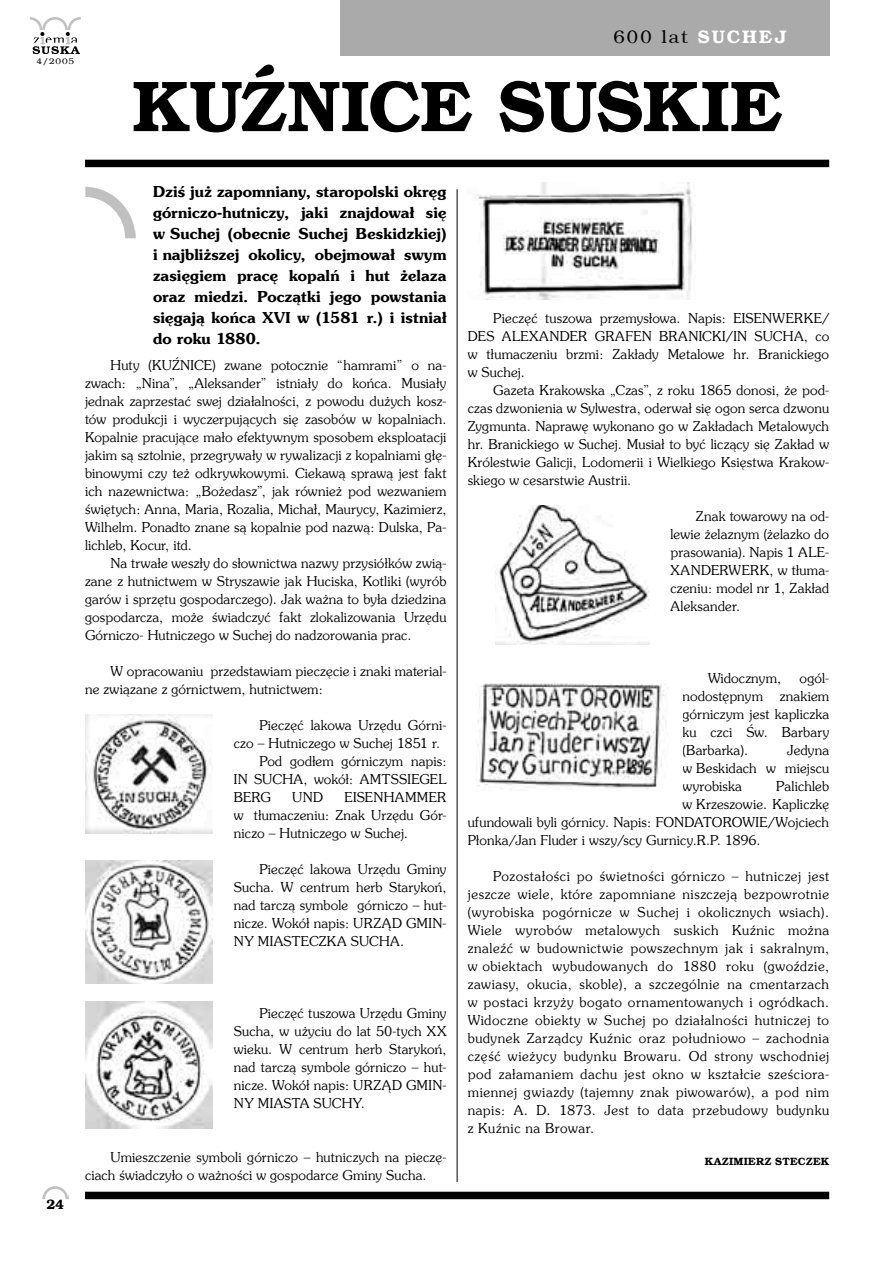
<style>
.page{position:relative;width:893px;height:1263px;background:#fff}
.page>*{position:absolute;margin:0;border:0;box-sizing:border-box;transform-origin:0 0}
.t1{font:700 72px "Brooklyn";letter-spacing:-.015em;color:#000}
.t2{font:18px "Brooklyn";letter-spacing:.125em;color:#000}
.Poczatek{font:700 15px/21px "Southern";letter-spacing:.005em;color:#000;text-align:justify}
.Tekst{font:13.5px/18px "Southern";letter-spacing:.015em;color:#000;text-align:justify}
.t3{font:700 13.5px "Brooklyn";color:#000}
.Tekst-2{font:700 10.5px "Brooklyn";letter-spacing:.03em;color:#000}
.t4{font:8.1px "Brooklyn";color:#000;scale:1.11 1}
.s1{font-weight:700;color:#fff}
</style>
<div class="page">
<svg style="left:30px;top:17px;width:51px;height:37px"></svg>
<div style="left:340px;top:0;width:489px;height:55px;background:#aaa"></div>
<svg style="left:43px;top:1186px;width:25px;height:13px"></svg>
<div style="left:85px;top:160px;width:744px;height:7px;background:#000"></div>
<svg style="left:85px;top:187px;width:50px;height:51px"></svg>
<hr style="left:457px;top:189px;width:1px;height:993px;background:#000">
<img style="left:85px;top:714px;width:128px;height:120px">
<img style="left:85px;top:860px;width:128px;height:123px">
<img style="left:85px;top:1002px;width:128px;height:126px">
<img style="left:476px;top:182px;width:217px;height:117px">
<img style="left:476px;top:683px;width:192px;height:108px">
<img style="left:495px;top:505px;width:154px;height:140px">
<div style="left:85px;top:1192px;width:744px;height:7px;background:#000"></div>
<p class="t4" style="left:36px;top:57px;width:36px">4/2005</p>
<p class="t2" style="left:613px;top:27px;width:175px">600 lat <span class="s1">SUCHEJ</span></p>
<p class="t1" style="left:132px;top:64px;width:651px">KUŹNICE SUSKIE</p>
<p class="t3" style="left:47px;top:1197px;width:19px">24</p>
<p class="Poczatek" style="left:153px;top:181px;width:295px">Dziś już zapomniany, staropolski okręg górniczo-hutniczy, jaki znajdował się w Suchej (obecnie Suchej Beskidzkiej) i najbliższej okolicy, obejmował swym zasięgiem pracę kopalń i hut żelaza oraz miedzi. Początki jego powstania sięgają końca XVI w (1581 r.) i istniał do roku 1880.</p>
<p class="Tekst" style="left:85px;top:355px;width:363px;text-indent:26px">Huty (KUŹNICE) zwane potocznie “hamrami” o na&shy;zwach: „Nina”, „Aleksander” istniały do końca. Musiały jednak zaprzestać swej działalności, z powodu dużych kosz&shy;tów produkcji i wyczerpujących się zasobów w kopalniach.<br>Kopalnie pracujące mało efektywnym sposobem eksploatacji jakim są sztolnie, przegrywały w rywalizacji z kopalniami głę&shy;binowymi czy też odkrywkowymi. Ciekawą sprawą jest fakt ich nazewnictwa: „Bożedasz”, jak również pod wezwaniem świętych: Anna, Maria, Rozalia, Michał, Maurycy, Kazimierz, Wilhelm. Ponadto znane są kopalnie pod nazwą: Dulska, Pa&shy;lichleb, Kocur, itd.</p>
<p class="Tekst" style="left:85px;top:553px;width:363px;text-indent:26px">Na trwałe weszły do słownictwa nazwy przysiółków zwią&shy;zane z hutnictwem w Stryszawie jak Huciska, Kotliki (wyrób garów i sprzętu gospodarczego). Jak ważna to była dziedzina gospodarcza, może świadczyć fakt zlokalizowania Urzędu Górniczo- Hutniczego w Suchej do nadzorowania prac.</p>
<p class="Tekst" style="left:85px;top:661px;width:363px;text-indent:26px">W opracowaniu przedstawiam pieczęcie i znaki material&shy;ne związane z górnictwem, hutnictwem:</p>
<p class="Tekst" style="left:234px;top:715px;width:214px;text-indent:26px">Pieczęć lakowa Urzędu Górni&shy;czo – Hutniczego w Suchej 1851 r.</p>
<p class="Tekst" style="left:234px;top:751px;width:214px;text-indent:26px">Pod godłem górniczym napis:<br>IN SUCHA, wokół: AMTSSIEGEL BERG</p>
<p class="Tekst" style="left:234px;top:787px;width:214px;text-indent:111px">EISENHAMMER w tłumaczeniu: Znak Urzędu Gór&shy;niczo – Hutniczego w Suchej.</p>
<p class="Tekst" style="left:234px;top:859px;width:214px;text-indent:26px">Pieczęć lakowa Urzędu Gminy Sucha. W centrum herb Starykoń, nad tarczą symbole górniczo – hut&shy;nicze. Wokół napis: URZĄD GMIN-NY MIASTECZKA SUCHA.</p>
<p class="Tekst" style="left:292px;top:787px;width:32px">UND</p>
<p class="Tekst" style="left:234px;top:1003px;width:214px;text-indent:26px">Pieczęć tuszowa Urzędu Gminy Sucha, w użyciu do lat 50-tych XX wieku. W centrum herb Starykoń, nad tarczą symbole górniczo – hut&shy;nicze. Wokół napis: URZĄD GMIN-NY MIASTA SUCHY.</p>
<p class="Tekst" style="left:85px;top:1147px;width:363px;text-indent:26px">Umieszczenie symboli górniczo – hutniczych na pieczę&shy;ciach świadczyło o ważności w gospodarce Gminy Sucha.</p>
<p class="Tekst" style="left:468px;top:309px;width:363px;text-indent:26px">Pieczęć tuszowa przemysłowa. Napis: EISENWERKE/ DES ALEXANDER GRAFEN BRANICKI/IN SUCHA, co w tłumaczeniu brzmi: Zakłady Metalowe hr. Branickiego w Suchej.</p>
<p class="Tekst" style="left:468px;top:381px;width:363px;text-indent:26px">Gazeta Krakowska „Czas”, z roku 1865 donosi, że pod&shy;czas dzwonienia w Sylwestra, oderwał się ogon serca dzwonu Zygmunta. Naprawę wykonano go w Zakładach Metalowych hr. Branickiego w Suchej. Musiał to być liczący się Zakład w Królestwie Galicji, Lodomerii i Wielkiego Księstwa Krakow&shy;skiego w cesarstwie Austrii.</p>
<p class="Tekst" style="left:670px;top:507px;width:160px;text-indent:26px">Znak towarowy na od&shy;lewie żelaznym (żelazko do prasowania). Napis 1 ALE-XANDERWERK, w tłuma&shy;czeniu: model nr 1, Zakład Aleksander.</p>
<p class="Tekst" style="left:682px;top:669px;width:148px;text-indent:117px">ogól&shy;nodostępnym znakiem górniczym jest kapliczka ku czci Św. Barbary (Barbarka).</p>
<p class="Tekst" style="left:708px;top:669px;width:75px">Widocznym,</p>
<p class="Tekst" style="left:682px;top:741px;width:148px;text-indent:105px">Jedyna w Beskidach w miejscu wyrobiska</p>
<p class="Tekst" style="left:776px;top:777px;width:54px">Palichleb</p>
<p class="Tekst" style="left:682px;top:795px;width:148px">w Krzeszowie. Kapliczkę</p>
<p class="Tekst" style="left:468px;top:813px;width:363px">ufundowali byli górnicy. Napis: FONDATOROWIE/Wojciech</p>
<p class="Tekst" style="left:468px;top:831px;width:294px">Płonka/Jan Fluder i wszy/scy Gurnicy.R.P. 1896.</p>
<p class="Tekst" style="left:468px;top:867px;width:363px;text-indent:26px">Pozostałości po świetności górniczo – hutniczej jest jeszcze wiele, które zapomniane niszczeją bezpowrotnie (wyrobiska pogórnicze w Suchej i okolicznych wsiach).<br>Wiele wyrobów metalowych suskich Kuźnic można znaleźć w budownictwie powszechnym jak i sakralnym, w obiektach wybudowanych do 1880 roku (gwoździe, zawiasy, okucia, skoble), a szczególnie na cmentarzach w postaci krzyży bogato ornamentowanych i ogródkach.<br>Widoczne obiekty w Suchej po działalności hutniczej to budynek Zarządcy Kuźnic oraz południowo – zachodnia część wieżycy budynku Browaru. Od strony wschodniej pod załamaniem dachu jest okno w kształcie sześciora&shy;miennej gwiazdy (tajemny znak piwowarów), a pod nim napis: A. D. 1873. Jest to data przebudowy budynku z Kuźnic na Browar.</p>
<p class="Tekst-2" style="left:705px;top:1155px;width:126px">KAZIMIERZ STECZEK</p>
</div>
